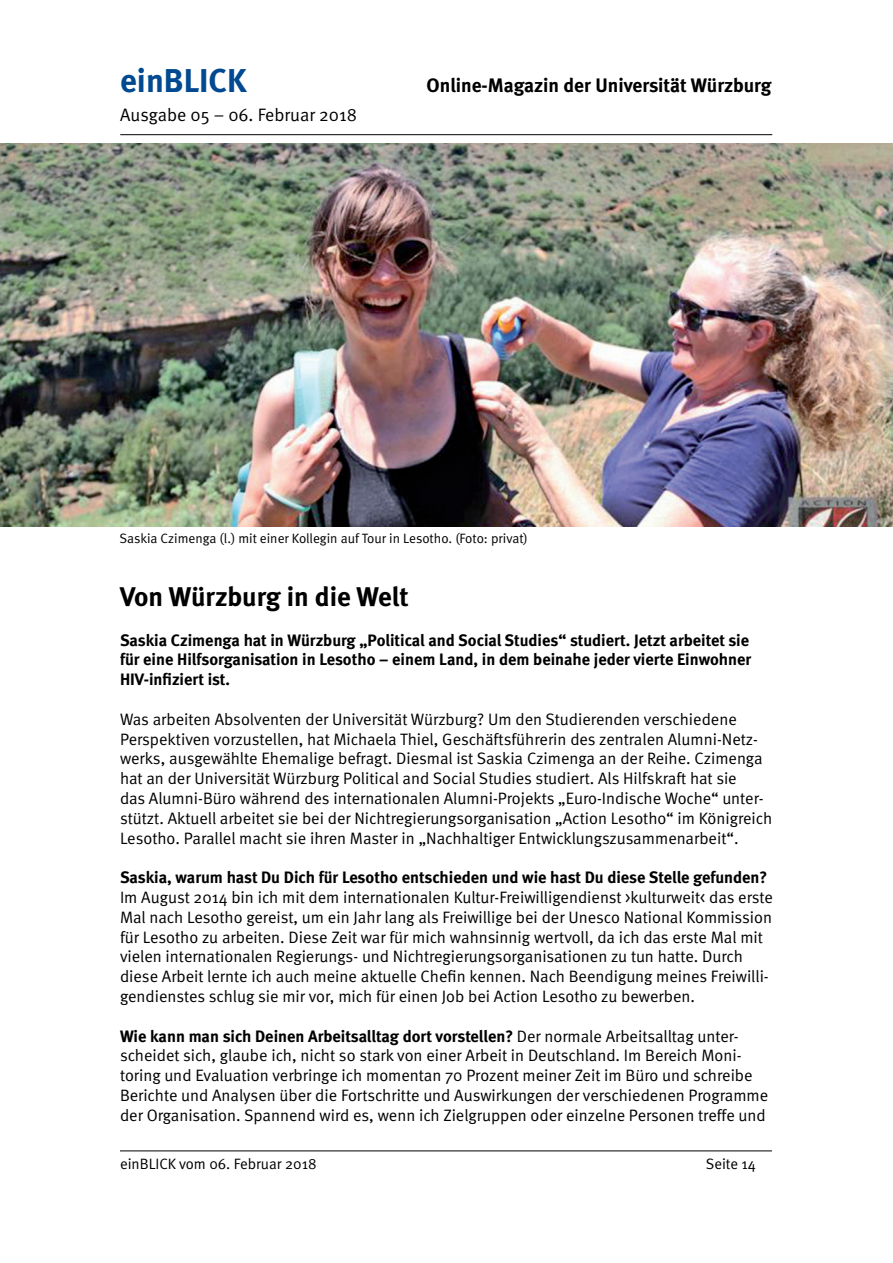
<style>
.page{position:relative;width:893px;height:1263px;background:#fff}
.page>*{position:absolute;margin:0;border:0;box-sizing:border-box;transform-origin:0 0}
.t1{font:700 33px "Meta";color:#014990}
.t2{font:700 27px "Meta";color:#000}
.t3{font:700 19.5px "Meta";color:#000}
.t4{font:18px "Meta Normal";color:#000}
.t5{font:16.5px/19.8px "Meta Normal";color:#000}
.t6{font:700 16.5px/19.8px "Meta";color:#000}
.t7{font:15px "Meta Normal";color:#000}
.t8{font:13.5px "Meta Normal";color:#000}
.s1{font-family:"Meta Normal";font-weight:400}
</style>
<div class="page">
<hr style="left:120px;top:134px;width:652px;height:1px;background:#000">
<hr style="left:120px;top:1150px;width:652px;height:1px;background:#000">
<img style="left:0;top:144px;width:893px;height:382px">
<h1 class="t1" style="left:120px;top:61px;width:128px">einBLICK</h1>
<p class="t3" style="left:427px;top:74px;width:346px">Online-Magazin der Universität Würzburg</p>
<p class="t4" style="left:120px;top:105px;width:238px">Ausgabe 05 – 06. Februar 2018</p>
<p class="t8" style="left:119px;top:530px;width:410px">Saskia Czimenga (l.) mit einer Kollegin auf Tour in Lesotho. (Foto: privat)</p>
<h2 class="t2" style="left:120px;top:580px;width:290px">Von Würzburg in die Welt</h2>
<p class="t6" style="left:120px;top:630px;width:633px">Saskia Czimenga hat in Würzburg „Political and Social Studies“ studiert. Jetzt arbeitet sie für eine Hilfsorganisation in Lesotho – einem Land, in dem beinahe jeder vierte Einwohner<br>HIV-infiziert ist.</p>
<p class="t5" style="left:120px;top:709px;width:654px">Was arbeiten Absolventen der Universität Würzburg? Um den Studierenden verschiedene Perspektiven vorzustellen, hat Michaela Thiel, Geschäftsführerin des zentralen Alumni-Netz&shy;werks, ausgewählte Ehemalige befragt. Diesmal ist Saskia Czimenga an der Reihe. Czimenga hat an der Universität Würzburg Political and Social Studies studiert. Als Hilfskraft hat sie<br>das Alumni-Büro während des internationalen Alumni-Projekts „Euro-Indische Woche“ unter&shy;stützt. Aktuell arbeitet sie bei der Nichtregierungsorganisation „Action Lesotho“ im Königreich Lesotho. Parallel macht sie ihren Master in „Nachhaltiger Entwicklungszusammenarbeit“.</p>
<p class="t6" style="left:120px;top:867px;width:649px">Saskia, warum hast Du Dich für Lesotho entschieden und wie hast Du diese Stelle gefunden?</p>
<p class="t5" style="left:120px;top:887px;width:654px">Im August 2014 bin ich mit dem internationalen Kultur-Freiwilligendienst &gt;kulturweit&lt; das erste Mal nach Lesotho gereist, um ein Jahr lang als Freiwillige bei der Unesco National Kommission für Lesotho zu arbeiten. Diese Zeit war für mich wahnsinnig wertvoll, da ich das erste Mal mit vielen internationalen Regierungs- und Nichtregierungsorganisationen zu tun hatte. Durch diese Arbeit lernte ich auch meine aktuelle Chefin kennen. Nach Beendigung meines Freiwilli&shy;gendienstes schlug sie mir vor, mich für einen Job bei Action Lesotho zu bewerben.</p>
<p class="t6" style="left:120px;top:1026px;width:620px">Wie kann man sich Deinen Arbeitsalltag dort vorstellen? <span class="s1">Der normale Arbeitsalltag unter-</span></p>
<p class="t5" style="left:120px;top:1046px;width:650px">scheidet sich, glaube ich, nicht so stark von einer Arbeit in Deutschland. Im Bereich Moni&shy;toring und Evaluation verbringe ich momentan 70 Prozent meiner Zeit im Büro und schreibe Berichte und Analysen über die Fortschritte und Auswirkungen der verschiedenen Programme der Organisation. Spannend wird es, wenn ich Zielgruppen oder einzelne Personen treffe und</p>
<p class="t7" style="left:120px;top:1155px;width:198px">einBLICK vom 06. Februar 2018</p>
<p class="t7" style="left:706px;top:1155px;width:52px">Seite 14</p>
</div>
